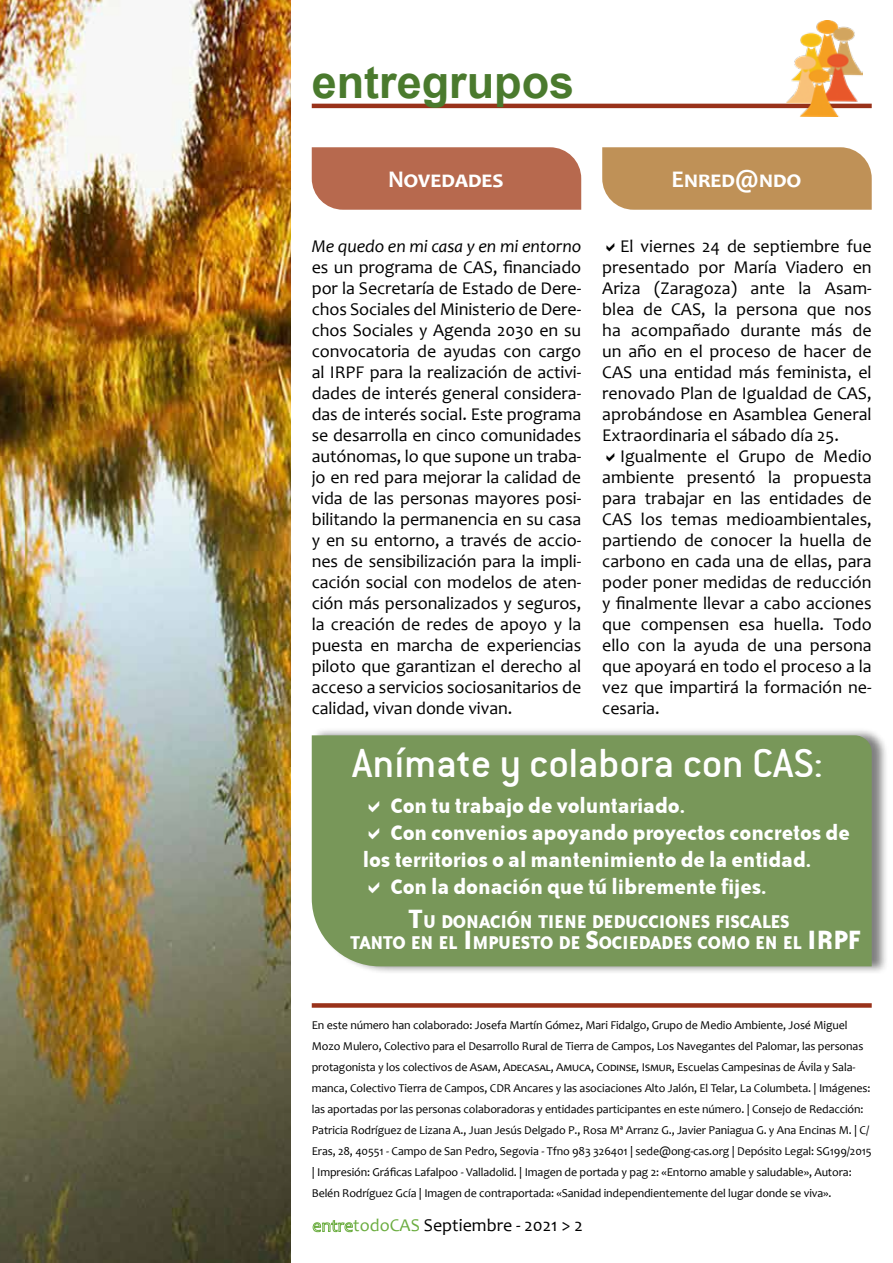
<style>
.page{position:relative;width:893px;height:1263px;background:#fff}
.page>*{position:absolute;margin:0;border:0;box-sizing:border-box;transform-origin:0 0}
.t1{font:45px "Conduit ITC";color:#fff}
.t2{font:700 45px "Arial";color:#4a7a2d}
.t3{font:24px "Bailey Sans ITCTT Bold";letter-spacing:-.005em;color:#fff}
.t4{font:700 24px "Candara";letter-spacing:.005em;color:#fff}
.t5{font:21px/21px "Bailey Sans ITCTT Bold";letter-spacing:-.005em;color:#fff;text-align:center}
.t6{font:18px/21px "Candara";color:#000;text-align:justify}
.t7{font:italic 18px "Candara";letter-spacing:-.005em;color:#000}
.t8{font:12px/21px "Candara";letter-spacing:-.01em;color:#000}
.s1{font-size:30px}
.s2{color:#6bad40}
</style>
<div class="page">
<div style="left:312px;top:727px;width:576px;height:247px;background:#000;opacity:.5"></div>
<div style="left:312px;top:735px;width:560px;height:231px;background:#789759"></div>
<div style="left:312px;top:1003px;width:560px;height:5px;background:#99321a"></div>
<div style="left:312px;top:147px;width:269px;height:63px;background:#b7694e"></div>
<div style="left:602px;top:147px;width:270px;height:63px;background:#bf9157"></div>
<hr style="left:312px;top:104px;width:560px;height:4px;background:#99321a">
<img style="left:786px;top:20px;width:77px;height:97px">
<img style="left:0;top:0;width:290px;height:1263px">
<svg style="left:369px;top:801px;width:10px;height:11px"></svg>
<svg style="left:369px;top:828px;width:10px;height:11px"></svg>
<svg style="left:369px;top:882px;width:10px;height:11px"></svg>
<h1 class="t2" style="left:312px;top:51px;width:264px">entregrupos</h1>
<h2 class="t4" style="left:388px;top:164px;width:117px">Novedades</h2>
<h2 class="t4" style="left:671px;top:164px;width:131px">Enred@ndo</h2>
<p class="t7" style="left:312px;top:235px;width:271px">Me quedo en mi casa y en mi entorno</p>
<p class="t6" style="left:312px;top:257px;width:271px">es un programa de CAS, financiado por la Secretaría de Estado de Dere&shy;chos Sociales del Ministerio de Dere&shy;chos Sociales y Agenda 2030 en su convocatoria de ayudas con cargo al IRPF para la realización de activi&shy;dades de interés general considera&shy;das de interés social. Este programa se desarrolla en cinco comunidades autónomas, lo que supone un traba&shy;jo en red para mejorar la calidad de vida de las personas mayores posi&shy;bilitando la permanencia en su casa y en su entorno, a través de accio&shy;nes de sensibilización para la impli&shy;cación social con modelos de aten&shy;ción más personalizados y seguros, la creación de redes de apoyo y la puesta en marcha de experiencias piloto que garantizan el derecho al acceso a servicios sociosanitarios de calidad, vivan donde vivan.</p>
<p class="t6" style="left:602px;top:236px;width:271px;text-indent:18px">El viernes 24 de septiembre fue presentado por María Viadero en Ariza (Zaragoza) ante la Asam&shy;blea de CAS, la persona que nos ha acompañado durante más de un año en el proceso de hacer de CAS una entidad más feminista, el renovado Plan de Igualdad de CAS, aprobándose en Asamblea General Extraordinaria el sábado día 25.</p>
<p class="t6" style="left:602px;top:446px;width:271px;text-indent:18px">Igualmente el Grupo de Medio ambiente presentó la propuesta para trabajar en las entidades de CAS los temas medioambientales, partiendo de conocer la huella de carbono en cada una de ellas, para poder poner medidas de reducción y finalmente llevar a cabo acciones que compensen esa huella. Todo ello con la ayuda de una persona que apoyará en todo el proceso a la vez que impartirá la formación ne&shy;cesaria.</p>
<h1 class="t1" style="left:352px;top:738px;width:473px">Anímate y colabora con CAS:</h1>
<h2 class="t3" style="left:391px;top:793px;width:296px">Con tu trabajo de voluntariado.</h2>
<h2 class="t3" style="left:391px;top:820px;width:461px">Con convenios apoyando proyectos concretos de</h2>
<h2 class="t3" style="left:363px;top:847px;width:450px">los territorios o al mantenimiento de la entidad.</h2>
<h2 class="t3" style="left:391px;top:874px;width:377px">Con la donación que tú libremente fijes.</h2>
<p class="t5" style="left:350px;top:911px;width:497px"><span class="s1">T</span>U DONACIÓN TIENE DEDUCCIONES FISCALES<br>TANTO EN EL <span class="s1">I</span> MPUESTO DE <span class="s1">S</span>OCIEDADES COMO EN EL <span class="s1">I RPF</span></p>
<p class="t8" style="left:312px;top:1015px;width:561px">En este número han colaborado: Josefa Martín Gómez, Mari Fidalgo, Grupo de Medio Ambiente, José Miguel Mozo Mulero, Colectivo para el Desarrollo Rural de Tierra de Campos, Los Navegantes del Palomar, las personas protagonista y los colectivos de Asam, Adecasal, Amuca, Codinse, Ismur, Escuelas Campesinas de Ávila y Sala&shy;manca, Colectivo Tierra de Campos, CDR Ancares y las asociaciones Alto Jalón, El Telar, La Columbeta. | Imágenes: las aportadas por las personas colaboradoras y entidades participantes en este número. | Consejo de Redacción:<br>Patricia Rodríguez de Lizana A., Juan Jesús Delgado P., Rosa Mª Arranz G., Javier Paniagua G. y Ana Encinas M. | C/ Eras, 28, 40551 - Campo de San Pedro, Segovia - Tfno 983 326401 | sede@ong-cas.org | Depósito Legal: SG199/2015 | Impresión: Gráficas Lafalpoo - Valladolid. | Imagen de portada y pag 2: «Entorno amable y saludable», Autora:<br>Belén Rodríguez Gcía | Imagen de contraportada: «Sanidad independientemente del lugar donde se viva».</p>
<p class="t6" style="left:312px;top:1215px;width:272px"><span class="s2">entretodoCAS</span> Septiembre - 2021 &gt; 2</p>
</div>
